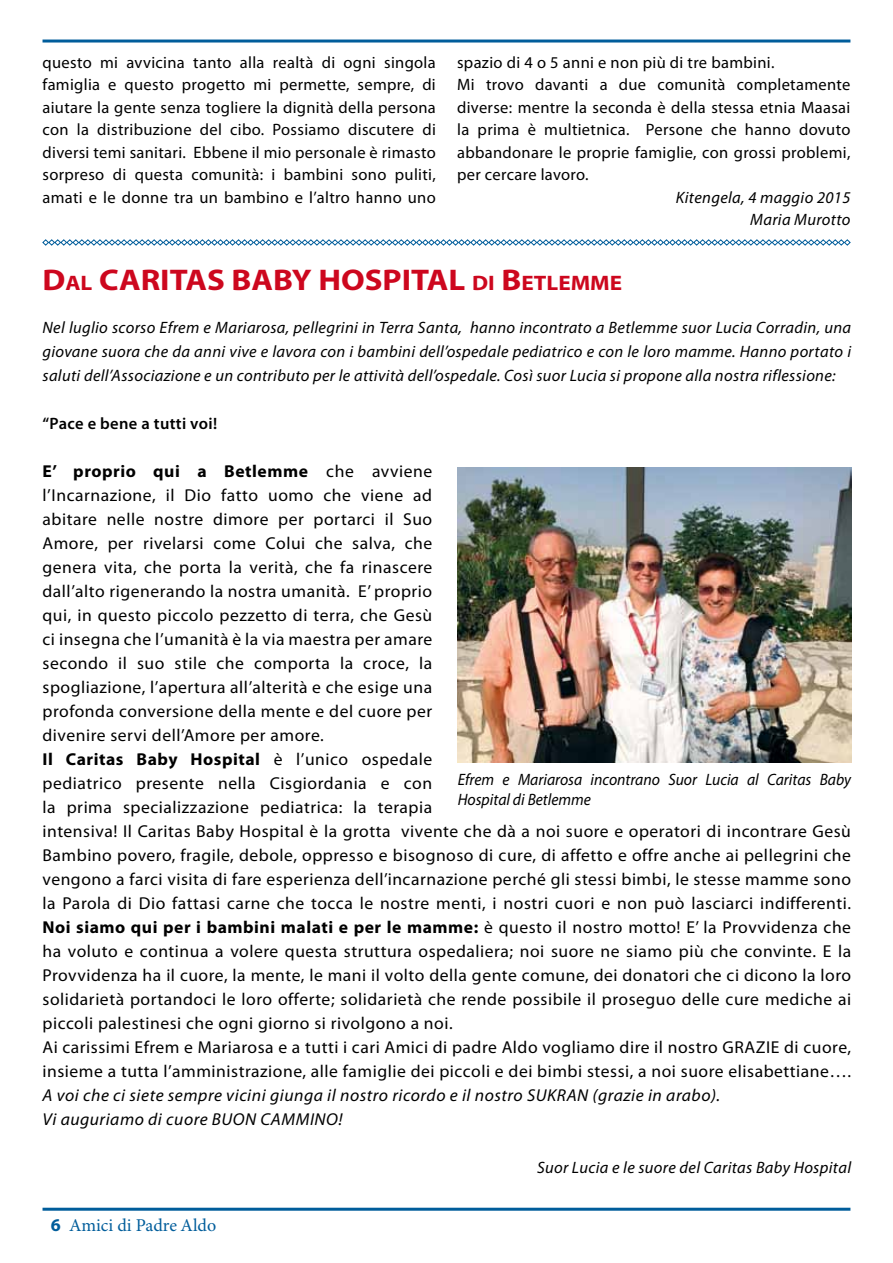
<style>
.page{position:relative;width:893px;height:1263px;background:#fff}
.page>*{position:absolute;margin:0;border:0;box-sizing:border-box;transform-origin:0 0}
.t1{font:700 30px "Myriad Pro";color:#cd071e;scale:1.1 1}
.t2{font:18px "Minion Pro";color:#005d9b}
.t3{font:17.25px/24px "Myriad Pro";letter-spacing:.03em;color:#000}
.t4{font:italic 17.25px/24px "Myriad Pro";letter-spacing:.03em;color:#000}
.t5{font:16.5px/22.5px "Myriad Pro";letter-spacing:.02em;color:#000;text-align:justify}
.t6{font:italic 16.5px/24px "Myriad Pro";letter-spacing:.02em;color:#000;text-align:justify}
.t7{font:italic 16.5px/19.8px "Myriad Pro";color:#000;scale:.95 1}
.t8{font:600 16.5px "Myriad Pro";letter-spacing:.02em;color:#000}
.s1{font-size:21px}
.s2{font-weight:700}
.s3{font-family:"Myriad Pro";font-weight:700}
</style>
<div class="page">
<hr style="left:43px;top:40px;width:807px;height:3px;background:#005d9b">
<hr style="left:43px;top:1208px;width:807px;height:3px;background:#005d9b">
<img style="left:458px;top:467px;width:393px;height:295px">
<svg style="left:42px;top:239px;width:809px;height:7px"></svg>
<p class="t5" style="left:43px;top:51px;width:395px">questo mi avvicina tanto alla realtà di ogni singola famiglia e questo progetto mi permette, sempre, di aiutare la gente senza togliere la dignità della persona con la distribuzione del cibo. Possiamo discutere di diversi temi sanitari. Ebbene il mio personale è rimasto sorpreso di questa comunità: i bambini sono puliti, amati e le donne tra un bambino e l’altro hanno uno</p>
<p class="t5" style="left:457px;top:51px;width:395px;text-align:left">spazio di 4 o 5 anni e non più di tre bambini.<br>Mi trovo davanti a due comunità completamente diverse: mentre la seconda è della stessa etnia Maasai la prima è multietnica. Persone che hanno dovuto abbandonare le proprie famiglie, con grossi problemi, per cercare lavoro.</p>
<p class="t6" style="left:676px;top:186px;width:176px;line-height:22.5px;text-align:right">Kitengela, 4 maggio 2015<br>Maria Murotto</p>
<h1 class="t1" style="left:43px;top:260px;width:450px">D<span class="s1">AL</span> CARITAS BABY HOSPITAL <span class="s1">DI</span> B<span class="s1">ETLEMME</span></h1>
<p class="t6" style="left:43px;top:315px;width:810px">Nel luglio scorso Efrem e Mariarosa, pellegrini in Terra Santa, hanno incontrato a Betlemme suor Lucia Corradin, una giovane suora che da anni vive e lavora con i bambini dell’ospedale pediatrico e con le loro mamme. Hanno portato i saluti dell’Associazione e un contributo per le attività dell’ospedale. Così suor Lucia si propone alla nostra riflessione:</p>
<p class="t8" style="left:43px;top:413px;width:176px">“Pace e bene a tutti voi!</p>
<p class="t3" style="left:43px;top:459px;width:810px"><span class="s2">E’ proprio qui a Betlemme</span> che avviene<br>l’Incarnazione, il Dio fatto uomo che viene ad<br>abitare nelle nostre dimore per portarci il Suo<br>Amore, per rivelarsi come Colui che salva, che<br>genera vita, che porta la verità, che fa rinascere<br>dall’alto rigenerando la nostra umanità. E’ proprio<br>qui, in questo piccolo pezzetto di terra, che Gesù<br>ci insegna che l’umanità è la via maestra per amare<br>secondo il suo stile che comporta la croce, la<br>spogliazione, l’apertura all’alterità e che esige una<br>profonda conversione della mente e del cuore per<br>divenire servi dell’Amore per amore.<br><span class="s2">Il Caritas Baby Hospital</span> è l’unico ospedale<br>pediatrico presente nella Cisgiordania e con<br>la prima specializzazione pediatrica: la terapia<br>intensiva! Il Caritas Baby Hospital è la grotta vivente che dà a noi suore e operatori di incontrare Gesù Bambino povero, fragile, debole, oppresso e bisognoso di cure, di affetto e offre anche ai pellegrini che vengono a farci visita di fare esperienza dell’incarnazione perché gli stessi bimbi, le stesse mamme sono la Parola di Dio fattasi carne che tocca le nostre menti, i nostri cuori e non può lasciarci indifferenti.<br><span class="s2">Noi siamo qui per i bambini malati e per le mamme:</span> è questo il nostro motto! E’ la Provvidenza che ha voluto e continua a volere questa struttura ospedaliera; noi suore ne siamo più che convinte. E la Provvidenza ha il cuore, la mente, le mani il volto della gente comune, dei donatori che ci dicono la loro solidarietà portandoci le loro offerte; solidarietà che rende possibile il proseguo delle cure mediche ai piccoli palestinesi che ogni giorno si rivolgono a noi.<br>Ai carissimi Efrem e Mariarosa e a tutti i cari Amici di padre Aldo vogliamo dire il nostro GRAZIE di cuore, insieme a tutta l’amministrazione, alle famiglie dei piccoli e dei bimbi stessi, a noi suore elisabettiane….</p>
<p class="t4" style="left:43px;top:1083px;width:679px">A voi che ci siete sempre vicini giunga il nostro ricordo e il nostro SUKRAN (grazie in arabo).<br>Vi auguriamo di cuore BUON CAMMINO!</p>
<p class="t6" style="left:537px;top:1155px;width:315px">Suor Lucia e le suore del Caritas Baby Hospital</p>
<p class="t7" style="left:458px;top:769px;width:416px">Efrem e Mariarosa incontrano Suor Lucia al Caritas Baby<br>Hospital di Betlemme</p>
<p class="t2" style="left:51px;top:1215px;width:167px"><span class="s3">6</span> Amici di Padre Aldo</p>
</div>
